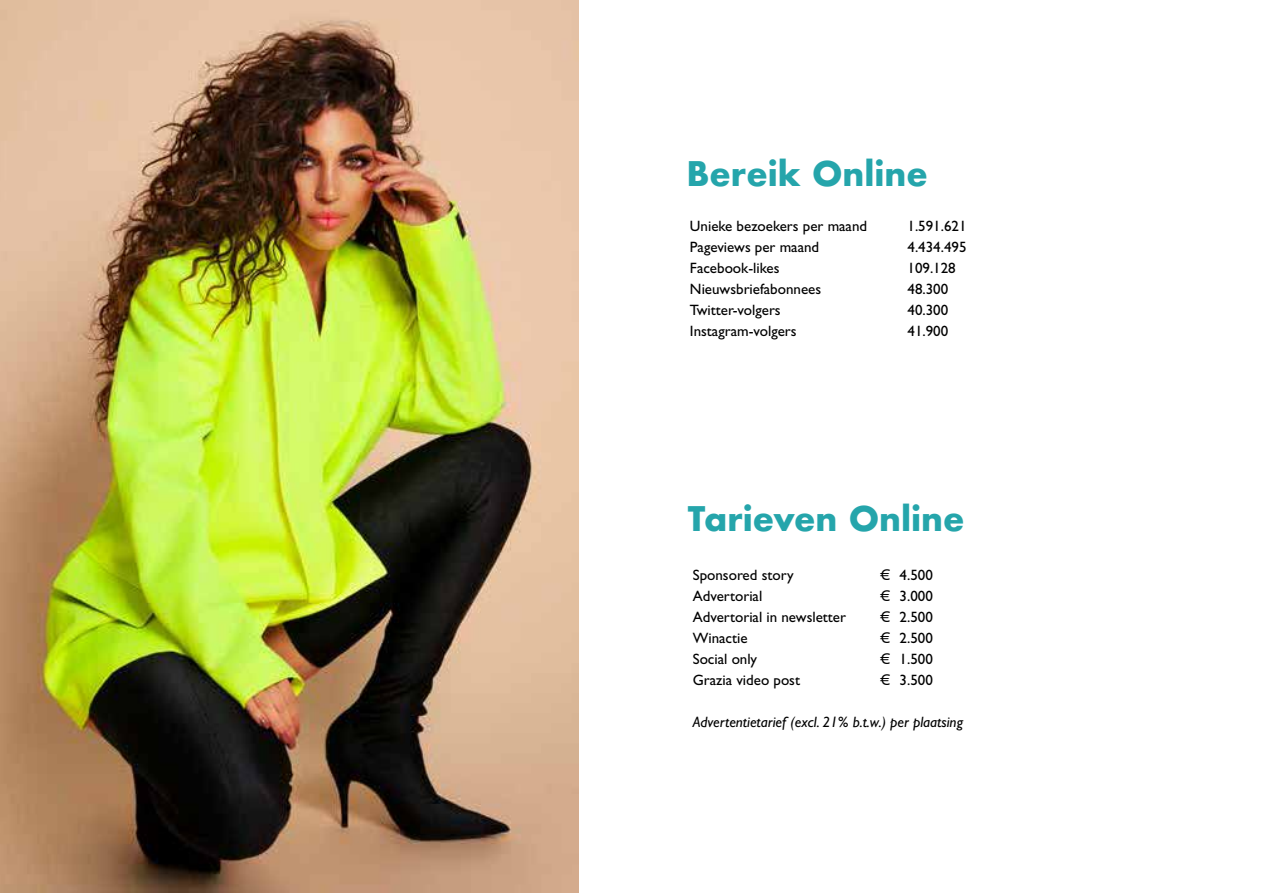
<style>
.page{position:relative;width:1263px;height:893px;background:#fff}
.page>*{position:absolute;margin:0;border:0;box-sizing:border-box;transform-origin:0 0}
.t1{font:700 33px "Futura";color:#25a5ab}
.t2{font:15px "Gill Sans";color:#000}
.t3{font:italic 15px "Gill Sans";color:#000}
</style>
<div class="page">
<img style="left:0;top:0;width:578px;height:893px">
<h1 class="t1" style="left:686px;top:150px;width:243px">Bereik Online</h1>
<p class="t2" style="left:690px;top:218px;width:179px">Unieke bezoekers per maand</p>
<p class="t2" style="left:907px;top:218px;width:61px">1.591.621</p>
<p class="t2" style="left:690px;top:239px;width:131px">Pageviews per maand</p>
<p class="t2" style="left:907px;top:239px;width:61px">4.434.495</p>
<p class="t2" style="left:690px;top:260px;width:91px">Facebook-likes</p>
<p class="t2" style="left:907px;top:260px;width:50px">109.128</p>
<p class="t2" style="left:690px;top:281px;width:133px">Nieuwsbriefabonnees</p>
<p class="t2" style="left:907px;top:281px;width:42px">48.300</p>
<p class="t2" style="left:690px;top:302px;width:92px">Twitter-volgers</p>
<p class="t2" style="left:907px;top:302px;width:42px">40.300</p>
<p class="t2" style="left:690px;top:323px;width:108px">Instagram-volgers</p>
<p class="t2" style="left:907px;top:323px;width:42px">41.900</p>
<h1 class="t1" style="left:688px;top:495px;width:278px">Tarieven Online</h1>
<p class="t2" style="left:693px;top:566px;width:102px">Sponsored story</p>
<p class="t2" style="left:880px;top:566px;width:54px">€ 4.500</p>
<p class="t2" style="left:693px;top:587px;width:71px">Advertorial</p>
<p class="t2" style="left:880px;top:587px;width:54px">€ 3.000</p>
<p class="t2" style="left:693px;top:608px;width:155px">Advertorial in newsletter</p>
<p class="t2" style="left:880px;top:608px;width:54px">€ 2.500</p>
<p class="t2" style="left:693px;top:629px;width:56px">Winactie</p>
<p class="t2" style="left:880px;top:629px;width:54px">€ 2.500</p>
<p class="t2" style="left:693px;top:650px;width:66px">Social only</p>
<p class="t2" style="left:880px;top:650px;width:54px">€ 1.500</p>
<p class="t2" style="left:693px;top:671px;width:109px">Grazia video post</p>
<p class="t2" style="left:899px;top:671px;width:35px">3.500</p>
<p class="t3" style="left:693px;top:713px;width:272px">Advertentietarief (excl. 21% b.t.w.) per plaatsing</p>
</div>
